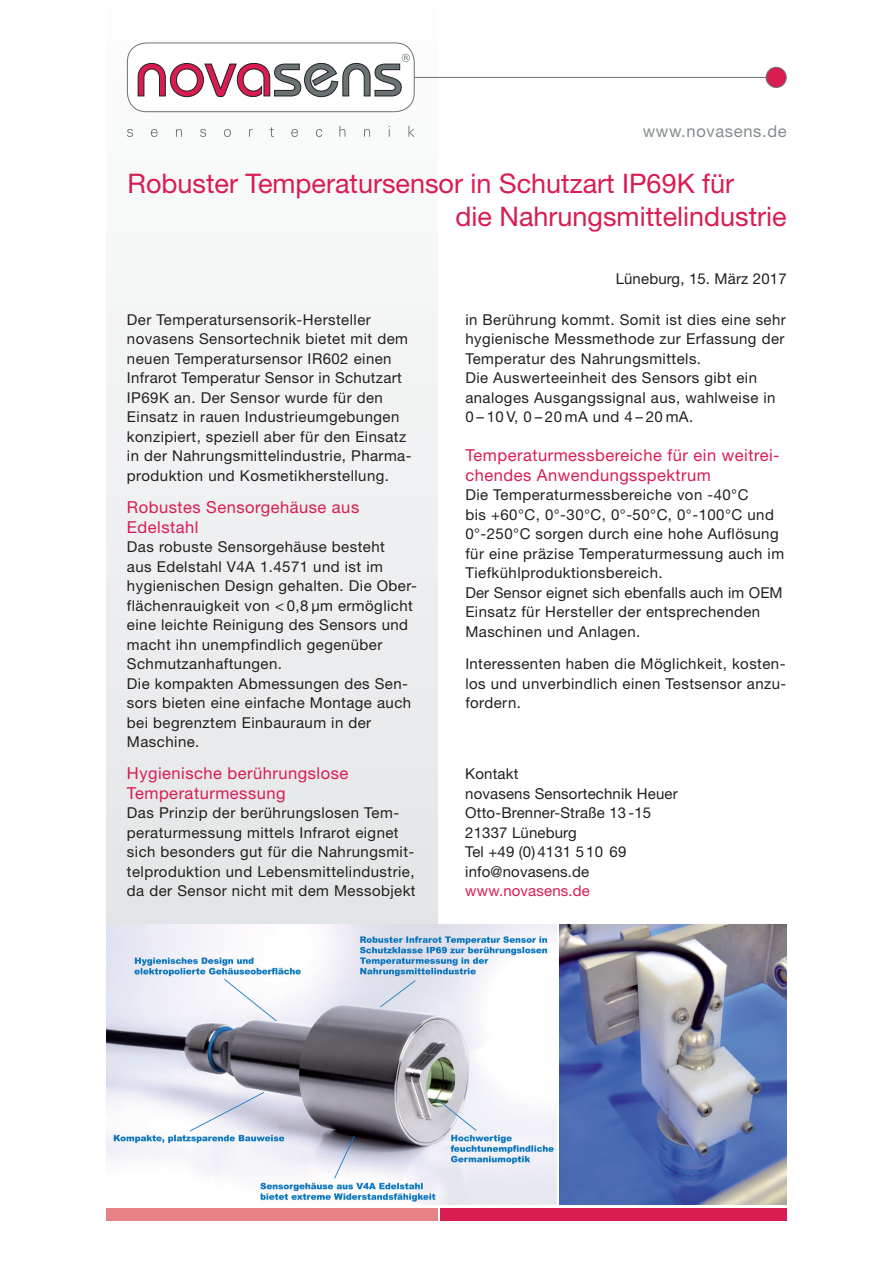
<style>
.page{position:relative;width:893px;height:1263px;background:#fff}
.page>*{position:absolute;margin:0;border:0;box-sizing:border-box;transform-origin:0 0}
.t1{font:27px/33px "Helvetica Neue";color:#d91c52}
.t2{font:16.5px/19.5px "Helvetica Neue";letter-spacing:.03em;color:#d91c52}
.t3{font:16.5px "Helvetica Neue";letter-spacing:.04em;color:#838c8e}
.t4{font:15px/19.5px "Helvetica Neue";letter-spacing:.03em;color:#231f20}
.t5{font:15px/19.5px "Helvetica Neue";letter-spacing:.01em;color:#231f20}
.t6{font:15px "Helvetica Neue";letter-spacing:.01em;color:#d91c52}
</style>
<div class="page">
<svg style="left:106px;top:42px;width:332px;height:882px"></svg>
<div style="left:106px;top:1208px;width:332px;height:12px;background:#e78286"></div>
<div style="left:440px;top:1208px;width:347px;height:12px;background:#d91c52"></div>
<hr style="left:136px;top:77px;width:640px;height:1px;background:#697374">
<div style="left:127px;top:43px;width:287px;height:69px;background:#fff;border-radius:19px"></div>
<div style="left:127px;top:43px;width:288px;height:69px;border:1px solid #697374;border-radius:19px"></div>
<svg style="left:137px;top:54px;width:273px;height:43px"></svg>
<div style="left:766px;top:67px;width:20px;height:20px;background:#d91c52;border-radius:50%"></div>
<div style="left:766px;top:67px;width:21px;height:21px;border:1px solid #697374;border-radius:50%"></div>
<svg style="left:127px;top:126px;width:287px;height:11px"></svg>
<img style="left:106px;top:924px;width:451px;height:281px">
<img style="left:560px;top:924px;width:227px;height:281px">
<p class="t3" style="left:643px;top:121px;width:145px">www.novasens.de</p>
<h1 class="t1" style="left:456px;top:167px;width:333px;text-indent:-328px">Robuster Temperatursensor in Schutzart IP69K für<br>die Nahrungsmittelindustrie</h1>
<p class="t4" style="left:127px;top:309px;width:286px">Der Temperatursensorik-Hersteller novasens Sensortechnik bietet mit dem neuen Temperatursensor IR602 einen Infrarot Temperatur Sensor in Schutzart IP69K an. Der Sensor wurde für den Einsatz in rauen Industrieumgebungen konzipiert, speziell aber für den Einsatz in der Nahrungsmittelindustrie, Pharma&shy;produktion und Kosmetikherstellung.</p>
<p class="t2" style="left:127px;top:497px;width:234px">Robustes Sensorgehäuse aus<br>Edelstahl</p>
<p class="t4" style="left:127px;top:537px;width:291px">Das robuste Sensorgehäuse besteht<br>aus Edelstahl V4A 1.4571 und ist im hygienischen Design gehalten. Die Ober&shy;flächenrauigkeit von &lt; 0,8 µm ermöglicht eine leichte Reinigung des Sensors und macht ihn unempfindlich gegenüber Schmutzanhaftungen.<br>Die kompakten Abmessungen des Sen&shy;sors bieten eine einfache Montage auch bei begrenztem Einbauraum in der Maschine.</p>
<p class="t2" style="left:127px;top:763px;width:223px">Hygienische berührungslose<br>Temperaturmessung</p>
<p class="t4" style="left:127px;top:803px;width:290px">Das Prinzip der berührungslosen Tem&shy;peraturmessung mittels Infrarot eignet sich besonders gut für die Nahrungsmit&shy;telproduktion und Lebensmittelindustrie, da der Sensor nicht mit dem Messobjekt</p>
<p class="t5" style="left:616px;top:268px;width:172px">Lüneburg, 15. März 2017</p>
<p class="t4" style="left:465px;top:309px;width:322px">in Berührung kommt. Somit ist dies eine sehr hygienische Messmethode zur Erfassung der Temperatur des Nahrungsmittels.<br>Die Auswerteeinheit des Sensors gibt ein analoges Ausgangssignal aus, wahlweise in 0–10V, 0–20mA und 4–20mA.</p>
<p class="t2" style="left:465px;top:445px;width:316px">Temperaturmessbereiche für ein weitrei&shy;chendes Anwendungsspektrum</p>
<p class="t4" style="left:465px;top:485px;width:320px">Die Temperaturmessbereiche von -40°C<br>bis +60°C, 0°-30°C, 0°-50°C, 0°-100°C und 0°-250°C sorgen durch eine hohe Auflösung für eine präzise Temperaturmessung auch im Tiefkühlproduktionsbereich.<br>Der Sensor eignet sich ebenfalls auch im OEM Einsatz für Hersteller der entsprechenden Maschinen und Anlagen.</p>
<p class="t4" style="left:465px;top:654px;width:323px;text-align:justify">Interessenten haben die Möglichkeit, kosten&shy;los und unverbindlich einen Testsensor anzu&shy;fordern.</p>
<p class="t5" style="left:465px;top:764px;width:214px">Kontakt<br>novasens Sensortechnik Heuer<br>Otto-Brenner-Straße 13 -15<br>21337 Lüneburg<br>Tel +49 (0) 4131 5 10 69 info@novasens.de</p>
<p class="t6" style="left:465px;top:882px;width:126px">www.novasens.de</p>
</div>
